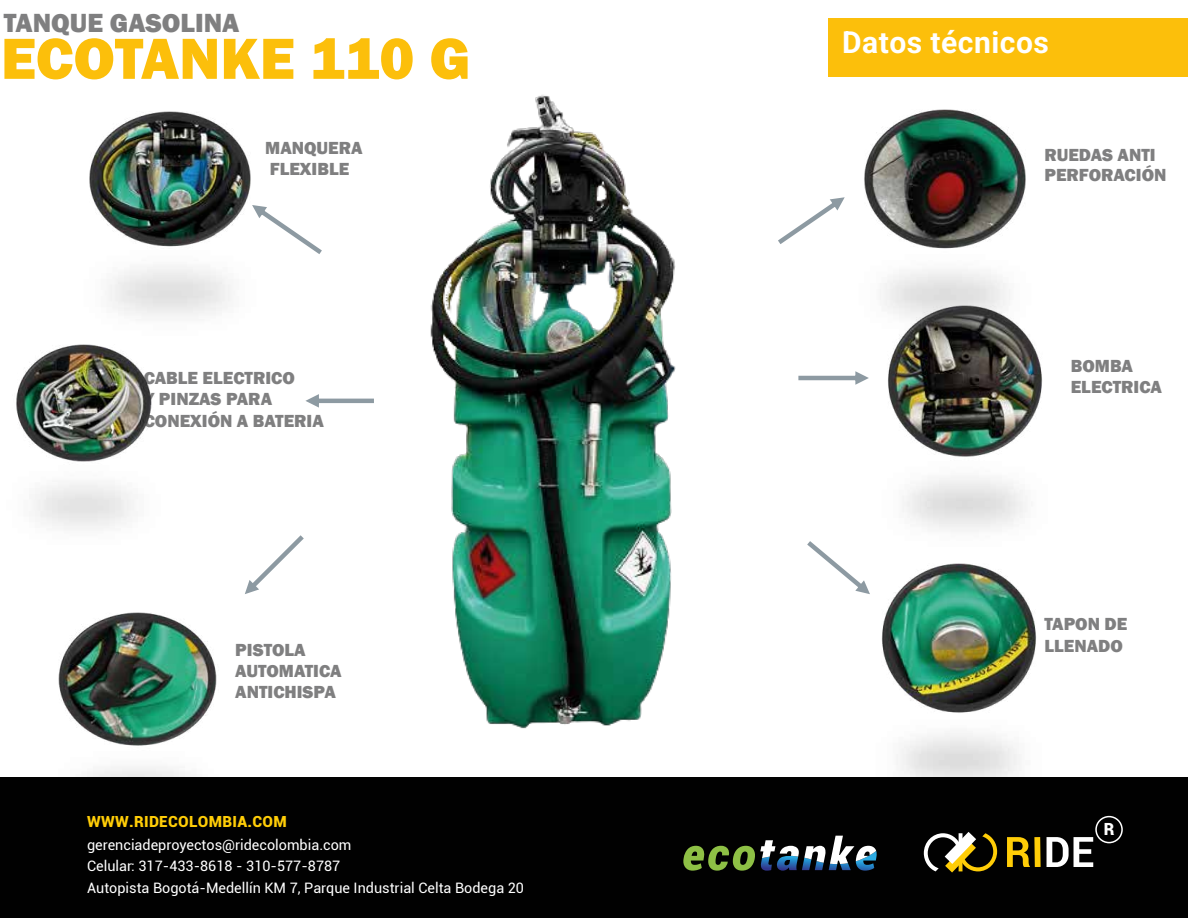
<style>
.page{position:relative;width:1188px;height:918px;background:#fff}
.page>*{position:absolute;margin:0;border:0;box-sizing:border-box;transform-origin:0 0}
.t1{font:800 60px "Franklin Gothic";color:#fcbf0b}
.t2{font:700 30px "Roboto";letter-spacing:.02em;color:#fff}
.t3{font:800 27px "Franklin Gothic";color:#7f7f80}
.t4{font:800 18px/20.9px "Franklin Gothic";color:#7f7f80}
.t5{font:900 16.8px "Roboto";color:#fff}
.t6{font:900 15.3px "Roboto";letter-spacing:.02em;color:#ffcd07}
.t7{font:14.4px/21.6px "Roboto";color:#fff}
</style>
<div class="page">
<div style="left:828px;top:18px;width:360px;height:58px;background:#fcbf0b"></div>
<svg style="left:245px;top:570px;width:21px;height:24px"></svg>
<svg style="left:853px;top:371px;width:6px;height:14px"></svg>
<img style="left:266px;top:76px;width:587px;height:653px">
<img style="left:852px;top:563px;width:184px;height:214px">
<img style="left:58px;top:612px;width:159px;height:165px">
<img style="left:16px;top:348px;width:136px;height:181px">
<img style="left:61px;top:111px;width:219px;height:238px">
<img style="left:835px;top:110px;width:191px;height:242px">
<img style="left:859px;top:305px;width:184px;height:226px">
<div style="left:0;top:777px;width:1188px;height:141px;background:#010101"></div>
<svg style="left:924px;top:832px;width:73px;height:41px"></svg>
<svg style="left:1007px;top:837px;width:23px;height:30px"></svg>
<div style="left:1034px;top:837px;width:7px;height:30px;background:#ffcd07"></div>
<svg style="left:1047px;top:816px;width:76px;height:51px"></svg>
<svg style="left:683px;top:835px;width:194px;height:36px"></svg>
<h3 class="t3" style="left:4px;top:6px;width:237px">TANQUE GASOLINA</h3>
<h1 class="t1" style="left:1px;top:20px;width:471px">ECOTANKE 110 G</h1>
<h2 class="t2" style="left:842px;top:22px;width:208px">Datos técnicos</h2>
<p class="t4" style="left:265px;top:138px;width:99px">MANQUERA<br>FLEXIBLE</p>
<p class="t4" style="left:1044px;top:144px;width:123px">RUEDAS ANTI<br>PERFORACIÓN</p>
<p class="t4" style="left:144px;top:367px;width:153px">CABLE ELECTRICO<br>Y PINZAS PARA</p>
<p class="t4" style="left:144px;top:411px;width:182px">CONEXIÓN A BATERIA</p>
<p class="t4" style="left:1071px;top:356px;width:93px">BOMBA<br>ELECTRICA</p>
<p class="t4" style="left:1044px;top:614px;width:84px">TAPON DE</p>
<p class="t4" style="left:235px;top:640px;width:72px">PISTOLA</p>
<p class="t4" style="left:1044px;top:635px;width:80px">LLENADO</p>
<p class="t4" style="left:235px;top:660px;width:108px;line-height:21.3px">AUTOMATICA<br>ANTICHISPA</p>
<p class="t6" style="left:87px;top:811px;width:201px">WWW.RIDECOLOMBIA.COM</p>
<p class="t7" style="left:87px;top:833px;width:438px">gerenciadeproyectos@ridecolombia.com<br>Celular: 317-433-8618 - 310-577-8787<br>Autopista Bogotá-Medellín KM 7, Parque Industrial Celta Bodega 20</p>
<p class="t5" style="left:1104px;top:817px;width:12px">R</p>
</div>
